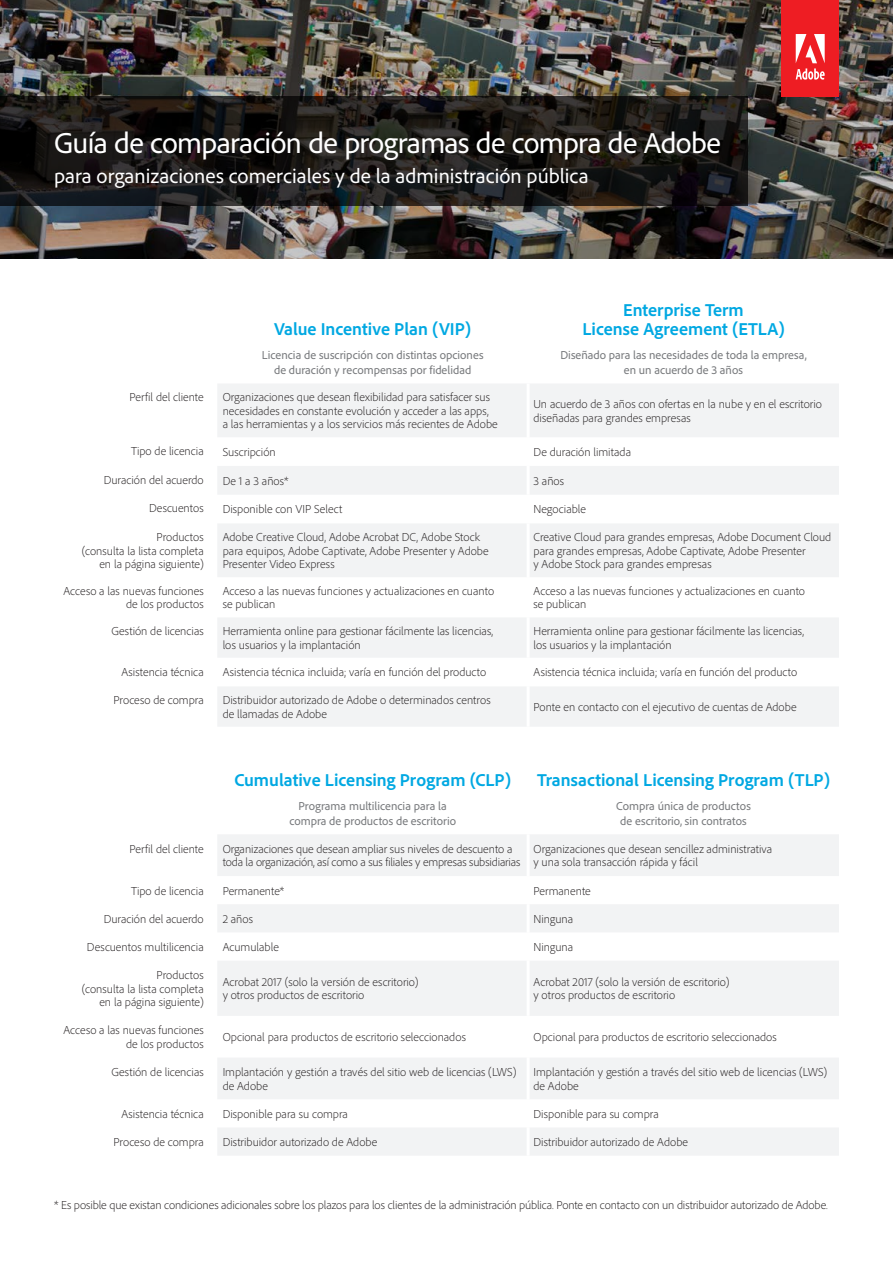
<style>
.page{position:relative;width:893px;height:1263px;background:#fff}
.page>*{position:absolute;margin:0;border:0;box-sizing:border-box;transform-origin:0 0}
.t1{font:30px "Adobe Clean";letter-spacing:-.02em;color:#fff}
.t2{font:21px "Adobe Clean";color:#fff}
.t3{font:700 18px/19.5px "Adobe Clean";color:#00a8e2;text-align:center}
.t4{font:300 12px/13.5px "Adobe Clean";color:#231f20}
.t5{font:12px/14.4px "Adobe Clean";color:#76787b;text-align:center}
</style>
<div class="page">
<img style="left:0;top:0;width:893px;height:259px">
<svg style="left:218px;top:835px;width:621px;height:320px;fill:#f2f3f4"></svg>
<hr style="left:527px;top:834px;width:3px;height:42px;background:#fff">
<hr style="left:527px;top:876px;width:3px;height:28px;background:#fff">
<hr style="left:527px;top:904px;width:3px;height:28px;background:#fff">
<hr style="left:527px;top:932px;width:3px;height:29px;background:#fff">
<hr style="left:527px;top:961px;width:3px;height:55px;background:#fff">
<hr style="left:527px;top:1016px;width:3px;height:41px;background:#fff">
<hr style="left:527px;top:1057px;width:3px;height:42px;background:#fff">
<hr style="left:527px;top:1099px;width:3px;height:28px;background:#fff">
<hr style="left:527px;top:1127px;width:3px;height:29px;background:#fff">
<svg style="left:218px;top:384px;width:621px;height:342px;fill:#f2f3f4"></svg>
<hr style="left:527px;top:383px;width:3px;height:54px;background:#fff">
<hr style="left:527px;top:437px;width:3px;height:29px;background:#fff">
<hr style="left:527px;top:466px;width:3px;height:29px;background:#fff">
<hr style="left:527px;top:495px;width:3px;height:28px;background:#fff">
<hr style="left:527px;top:523px;width:3px;height:54px;background:#fff">
<hr style="left:527px;top:577px;width:3px;height:40px;background:#fff">
<hr style="left:527px;top:617px;width:3px;height:41px;background:#fff">
<hr style="left:527px;top:658px;width:3px;height:28px;background:#fff">
<hr style="left:527px;top:686px;width:3px;height:41px;background:#fff">
<div style="left:781px;top:0;width:58px;height:97px;background:#ee1d23"></div>
<svg style="left:796px;top:34px;width:29px;height:46px"></svg>
<svg style="left:0;top:97px;width:748px;height:109px;background:#1b1917"></svg>
<h1 class="t1" style="left:54px;top:124px;width:668px">Guía de comparación de programas de compra de Adobe</h1>
<h2 class="t2" style="left:54px;top:163px;width:536px">para organizaciones comerciales y de la administración pública</h2>
<h3 class="t3" style="left:274px;top:319px;width:198px">Value Incentive Plan (VIP)</h3>
<h3 class="t3" style="left:582px;top:299px;width:204px">Enterprise Term<br>License Agreement (ETLA)</h3>
<p class="t5" style="left:262px;top:348px;width:223px">Licencia de suscripción con distintas opciones de duración y recompensas por fidelidad</p>
<p class="t5" style="left:560px;top:348px;width:248px">Diseñado para las necesidades de toda la empresa, en un acuerdo de 3 años</p>
<p class="t4" style="left:129px;top:390px;width:76px">Perfil del cliente</p>
<p class="t4" style="left:223px;top:390px;width:277px">Organizaciones que desean flexibilidad para satisfacer sus necesidades en constante evolución y acceder a las apps,<br>a las herramientas y a los servicios más recientes de Adobe</p>
<p class="t4" style="left:533px;top:397px;width:290px">Un acuerdo de 3 años con ofertas en la nube y en el escritorio diseñadas para grandes empresas</p>
<p class="t4" style="left:131px;top:444px;width:74px">Tipo de licencia</p>
<p class="t4" style="left:223px;top:445px;width:55px">Suscripción</p>
<p class="t4" style="left:533px;top:445px;width:99px">De duración limitada</p>
<p class="t4" style="left:104px;top:473px;width:102px">Duración del acuerdo</p>
<p class="t4" style="left:223px;top:474px;width:68px">De 1 a 3 años*</p>
<p class="t4" style="left:533px;top:474px;width:32px">3 años</p>
<p class="t4" style="left:149px;top:501px;width:56px">Descuentos</p>
<p class="t4" style="left:223px;top:502px;width:121px">Disponible con VIP Select</p>
<p class="t4" style="left:533px;top:502px;width:54px">Negociable</p>
<p class="t4" style="left:82px;top:530px;width:123px;text-align:right">Productos<br>(consulta la lista completa en la página siguiente)</p>
<p class="t4" style="left:223px;top:530px;width:268px">Adobe Creative Cloud, Adobe Acrobat DC, Adobe Stock para equipos, Adobe Captivate, Adobe Presenter y Adobe<br>Presenter Video Express</p>
<p class="t4" style="left:533px;top:530px;width:299px">Creative Cloud para grandes empresas, Adobe Document Cloud para grandes empresas, Adobe Captivate, Adobe Presenter<br>y Adobe Stock para grandes empresas</p>
<p class="t4" style="left:63px;top:584px;width:142px;text-align:right">Acceso a las nuevas funciones de los productos</p>
<p class="t4" style="left:223px;top:584px;width:273px">Acceso a las nuevas funciones y actualizaciones en cuanto se publican</p>
<p class="t4" style="left:533px;top:584px;width:273px">Acceso a las nuevas funciones y actualizaciones en cuanto se publican</p>
<p class="t4" style="left:111px;top:624px;width:94px">Gestión de licencias</p>
<p class="t4" style="left:223px;top:624px;width:272px">Herramienta online para gestionar fácilmente las licencias, los usuarios y la implantación</p>
<p class="t4" style="left:533px;top:624px;width:272px">Herramienta online para gestionar fácilmente las licencias, los usuarios y la implantación</p>
<p class="t4" style="left:121px;top:664px;width:84px">Asistencia técnica</p>
<p class="t4" style="left:223px;top:665px;width:265px">Asistencia técnica incluida; varía en función del producto</p>
<p class="t4" style="left:533px;top:665px;width:265px">Asistencia técnica incluida; varía en función del producto</p>
<p class="t4" style="left:114px;top:693px;width:92px">Proceso de compra</p>
<p class="t4" style="left:223px;top:693px;width:270px">Distribuidor autorizado de Adobe o determinados centros de llamadas de Adobe</p>
<p class="t4" style="left:533px;top:700px;width:264px">Ponte en contacto con el ejecutivo de cuentas de Adobe</p>
<h3 class="t3" style="left:234px;top:770px;width:278px">Cumulative Licensing Program (CLP)</h3>
<h3 class="t3" style="left:537px;top:770px;width:294px">Transactional Licensing Program (TLP)</h3>
<p class="t5" style="left:289px;top:799px;width:168px">Programa multilicencia para la compra de productos de escritorio</p>
<p class="t5" style="left:616px;top:799px;width:136px">Compra única de productos de escritorio, sin contratos</p>
<p class="t4" style="left:129px;top:842px;width:76px">Perfil del cliente</p>
<p class="t4" style="left:223px;top:842px;width:299px">Organizaciones que desean ampliar sus niveles de descuento a toda la organización, así como a sus filiales y empresas subsidiarias</p>
<p class="t4" style="left:533px;top:842px;width:240px">Organizaciones que desean sencillez administrativa y una sola transacción rápida y fácil</p>
<p class="t4" style="left:131px;top:883px;width:74px">Tipo de licencia</p>
<p class="t4" style="left:223px;top:883px;width:63px">Permanente*</p>
<p class="t4" style="left:533px;top:883px;width:59px">Permanente</p>
<p class="t4" style="left:104px;top:912px;width:102px">Duración del acuerdo</p>
<p class="t4" style="left:223px;top:912px;width:32px">2 años</p>
<p class="t4" style="left:533px;top:912px;width:41px">Ninguna</p>
<p class="t4" style="left:87px;top:940px;width:118px">Descuentos multilicencia</p>
<p class="t4" style="left:223px;top:940px;width:58px">Acumulable</p>
<p class="t4" style="left:533px;top:940px;width:41px">Ninguna</p>
<p class="t4" style="left:82px;top:968px;width:123px;text-align:right">Productos<br>(consulta la lista completa en la página siguiente)</p>
<p class="t4" style="left:223px;top:975px;width:197px">Acrobat 2017 (solo la versión de escritorio) y otros productos de escritorio</p>
<p class="t4" style="left:533px;top:975px;width:197px">Acrobat 2017 (solo la versión de escritorio) y otros productos de escritorio</p>
<p class="t4" style="left:63px;top:1023px;width:142px;text-align:right">Acceso a las nuevas funciones de los productos</p>
<p class="t4" style="left:223px;top:1030px;width:245px">Opcional para productos de escritorio seleccionados</p>
<p class="t4" style="left:533px;top:1030px;width:245px">Opcional para productos de escritorio seleccionados</p>
<p class="t4" style="left:111px;top:1065px;width:94px">Gestión de licencias</p>
<p class="t4" style="left:223px;top:1065px;width:295px">Implantación y gestión a través del sitio web de licencias (LWS) de Adobe</p>
<p class="t4" style="left:533px;top:1065px;width:295px">Implantación y gestión a través del sitio web de licencias (LWS) de Adobe</p>
<p class="t4" style="left:121px;top:1107px;width:84px">Asistencia técnica</p>
<p class="t4" style="left:223px;top:1107px;width:127px">Disponible para su compra</p>
<p class="t4" style="left:533px;top:1107px;width:127px">Disponible para su compra</p>
<p class="t4" style="left:114px;top:1135px;width:92px">Proceso de compra</p>
<p class="t4" style="left:223px;top:1135px;width:156px">Distribuidor autorizado de Adobe</p>
<p class="t4" style="left:533px;top:1135px;width:156px">Distribuidor autorizado de Adobe</p>
<p class="t4" style="left:54px;top:1198px;width:775px">* Es posible que existan condiciones adicionales sobre los plazos para los clientes de la administración pública. Ponte en contacto con un distribuidor autorizado de Adobe.</p>
</div>
